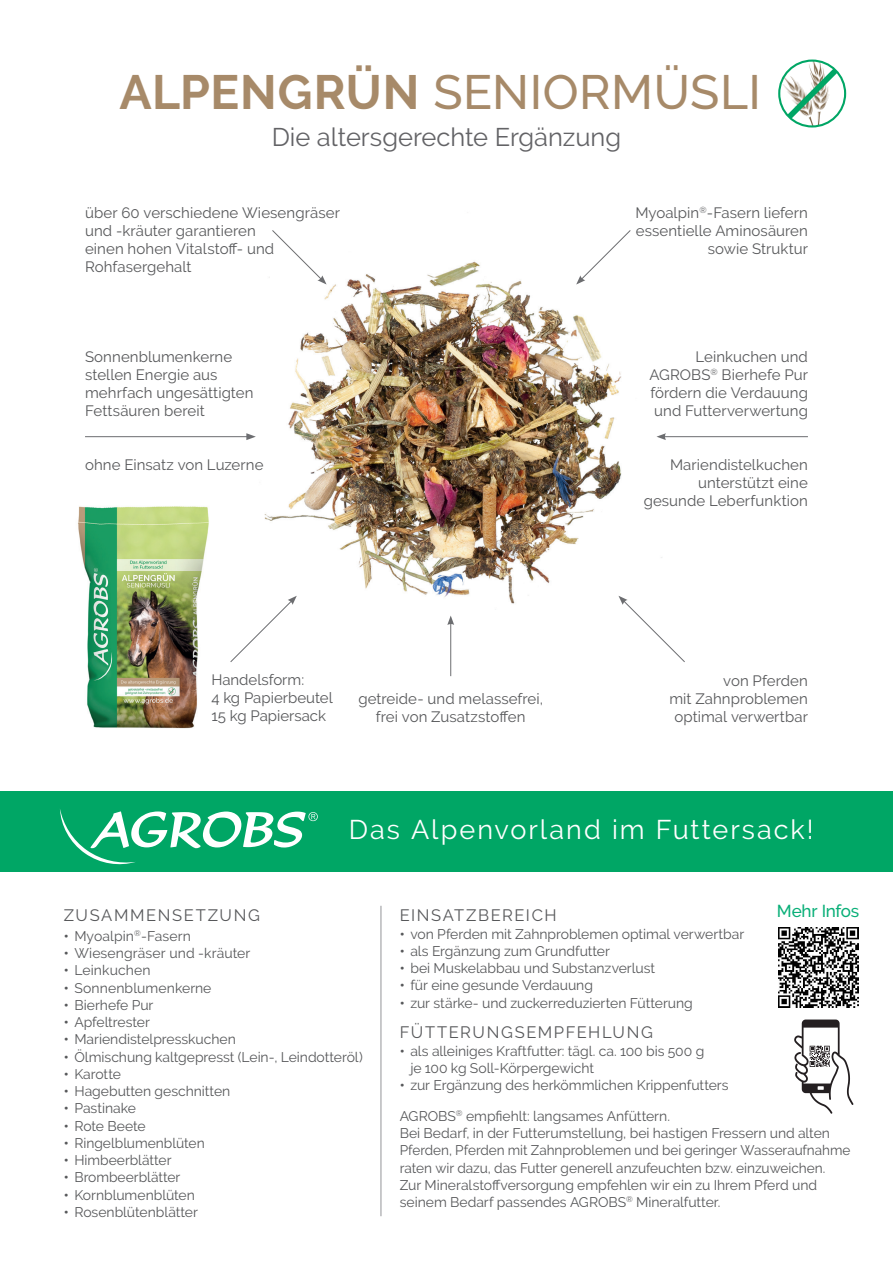
<style>
.page{position:relative;width:893px;height:1263px;background:#fff}
.page>*{position:absolute;margin:0;border:0;box-sizing:border-box;transform-origin:0 0}
.t1{font:500 48px "Raleway";letter-spacing:.01em;color:#a78a69}
.t2{font:27px "Raleway";letter-spacing:.075em;color:#fff}
.t3{font:25.5px "Raleway";color:#636366}
.t4{font:500 17.25px "Raleway";letter-spacing:-.015em;color:#09af78}
.t5{font:16.5px "Raleway";letter-spacing:.1em;color:#57585a}
.t6{font:15px "Raleway";letter-spacing:.005em;color:#57585a}
.t7{font:13.95px/17.2px "Raleway";color:#57585a}
.s1{font-weight:700}
</style>
<div class="page">
<div style="left:0;top:791px;width:893px;height:81px;background:#00a665"></div>
<svg style="left:60px;top:809px;width:258px;height:56px"></svg>
<hr style="left:381px;top:906px;width:1px;height:310px;background:#939598">
<img style="left:175px;top:261px;width:560px;height:416px">
<hr style="left:664px;top:436px;width:144px;height:1px;background:#6c6d70">
<svg style="left:656px;top:433px;width:10px;height:7px"></svg>
<hr style="left:450px;top:623px;width:1px;height:53px;background:#6c6d70">
<svg style="left:447px;top:615px;width:7px;height:10px"></svg>
<svg style="left:271px;top:230px;width:56px;height:54px"></svg>
<svg style="left:576px;top:230px;width:55px;height:54px"></svg>
<svg style="left:230px;top:596px;width:67px;height:67px"></svg>
<svg style="left:618px;top:596px;width:68px;height:67px"></svg>
<div style="left:778px;top:60px;width:68px;height:68px;border:2px solid #00a665;border-radius:50%"></div>
<svg style="left:781px;top:63px;width:62px;height:62px"></svg>
<img style="left:78px;top:493px;width:141px;height:236px">
<hr style="left:85px;top:436px;width:164px;height:1px;background:#6c6d70">
<svg style="left:246px;top:433px;width:10px;height:7px"></svg>
<img style="left:778px;top:927px;width:81px;height:81px">
<svg style="left:794px;top:1019px;width:59px;height:95px"></svg>
<p class="t1" style="left:119px;top:64px;width:643px"><span class="s1">ALPENGRÜN</span> SENIORMÜSLI</p>
<p class="t3" style="left:272px;top:123px;width:351px">Die altersgerechte Ergänzung</p>
<p class="t6" style="left:85px;top:204px;width:256px">über 60 verschiedene Wiesengräser</p>
<p class="t6" style="left:85px;top:222px;width:172px">und -kräuter garantieren</p>
<p class="t6" style="left:85px;top:240px;width:191px">einen hohen Vitalstoff- und</p>
<p class="t6" style="left:85px;top:258px;width:108px">Rohfasergehalt</p>
<p class="t6" style="left:85px;top:348px;width:149px">Sonnenblumenkerne</p>
<p class="t6" style="left:85px;top:366px;width:134px">stellen Energie aus</p>
<p class="t6" style="left:85px;top:384px;width:170px">mehrfach ungesättigten</p>
<p class="t6" style="left:85px;top:402px;width:121px">Fettsäuren bereit</p>
<p class="t6" style="left:85px;top:456px;width:180px">ohne Einsatz von Luzerne</p>
<p class="t6" style="left:635px;top:204px;width:174px">Myoalpin<sup>®</sup>-Fasern liefern</p>
<p class="t6" style="left:636px;top:222px;width:173px">essentielle Aminosäuren</p>
<p class="t6" style="left:708px;top:240px;width:102px">sowie Struktur</p>
<p class="t6" style="left:695px;top:348px;width:114px">Leinkuchen und</p>
<p class="t6" style="left:649px;top:366px;width:160px">AGROBS<sup>®</sup> Bierhefe Pur</p>
<p class="t6" style="left:650px;top:384px;width:159px">fördern die Verdauung</p>
<p class="t6" style="left:654px;top:402px;width:155px">und Futterverwertung</p>
<p class="t6" style="left:670px;top:456px;width:139px">Mariendistelkuchen</p>
<p class="t6" style="left:698px;top:474px;width:111px">unterstützt eine</p>
<p class="t6" style="left:644px;top:492px;width:166px">gesunde Leberfunktion</p>
<p class="t6" style="left:211px;top:671px;width:94px">Handelsform:</p>
<p class="t6" style="left:211px;top:689px;width:123px">4 kg Papierbeutel</p>
<p class="t6" style="left:211px;top:707px;width:116px">15 kg Papiersack</p>
<p class="t6" style="left:358px;top:690px;width:186px">getreide- und melassefrei,</p>
<p class="t6" style="left:376px;top:708px;width:151px">frei von Zusatzstoffen</p>
<p class="t6" style="left:723px;top:672px;width:86px">von Pferden</p>
<p class="t6" style="left:669px;top:690px;width:140px">mit Zahnproblemen</p>
<p class="t6" style="left:674px;top:708px;width:135px">optimal verwertbar</p>
<p class="t2" style="left:349px;top:814px;width:466px">Das Alpenvorland im Futtersack!</p>
<p class="t5" style="left:64px;top:906px;width:198px">ZUSAMMENSETZUNG</p>
<p class="t7" style="left:64px;top:927px;width:129px"><span class="s1">•</span> Myoalpin<sup>®</sup>-Fasern</p>
<p class="t7" style="left:64px;top:944px;width:188px"><span class="s1">•</span> Wiesengräser und -kräuter</p>
<p class="t7" style="left:64px;top:962px;width:88px"><span class="s1">•</span> Leinkuchen</p>
<p class="t7" style="left:64px;top:979px;width:149px"><span class="s1">•</span> Sonnenblumenkerne</p>
<p class="t7" style="left:64px;top:996px;width:91px"><span class="s1">•</span> Bierhefe Pur</p>
<p class="t7" style="left:64px;top:1013px;width:88px"><span class="s1">•</span> Apfeltrester</p>
<p class="t7" style="left:64px;top:1031px;width:174px"><span class="s1">•</span> Mariendistelpresskuchen</p>
<p class="t7" style="left:64px;top:1048px;width:300px"><span class="s1">•</span> Ölmischung kaltgepresst (Lein-, Leindotteröl)</p>
<p class="t7" style="left:64px;top:1065px;width:59px"><span class="s1">•</span> Karotte</p>
<p class="t7" style="left:64px;top:1082px;width:168px"><span class="s1">•</span> Hagebutten geschnitten</p>
<p class="t7" style="left:64px;top:1100px;width:74px"><span class="s1">•</span> Pastinake</p>
<p class="t7" style="left:64px;top:1117px;width:83px"><span class="s1">•</span> Rote Beete</p>
<p class="t7" style="left:64px;top:1134px;width:142px"><span class="s1">•</span> Ringelblumenblüten</p>
<p class="t7" style="left:64px;top:1151px;width:109px"><span class="s1">•</span> Himbeerblätter</p>
<p class="t7" style="left:64px;top:1169px;width:118px"><span class="s1">•</span> Brombeerblätter</p>
<p class="t7" style="left:64px;top:1186px;width:133px"><span class="s1">•</span> Kornblumenblüten</p>
<p class="t7" style="left:64px;top:1203px;width:136px"><span class="s1">•</span> Rosenblütenblätter</p>
<p class="t4" style="left:777px;top:901px;width:84px">Mehr Infos</p>
<p class="t5" style="left:400px;top:906px;width:159px">EINSATZBEREICH</p>
<p class="t7" style="left:400px;top:925px;width:346px"><span class="s1">•</span> von Pferden mit Zahnproblemen optimal verwertbar</p>
<p class="t7" style="left:400px;top:942px;width:212px"><span class="s1">•</span> als Ergänzung zum Grundfutter</p>
<p class="t7" style="left:400px;top:959px;width:257px"><span class="s1">•</span> bei Muskelabbau und Substanzverlust</p>
<p class="t7" style="left:400px;top:977px;width:195px"><span class="s1">•</span> für eine gesunde Verdauung</p>
<p class="t7" style="left:400px;top:994px;width:295px"><span class="s1">•</span> zur stärke- und zuckerreduzierten Fütterung</p>
<p class="t5" style="left:400px;top:1023px;width:255px">FÜTTERUNGSEMPFEHLUNG</p>
<p class="t7" style="left:400px;top:1042px;width:306px"><span class="s1">•</span> als alleiniges Kraftfutter: tägl. ca. 100 bis 500 g</p>
<p class="t7" style="left:410px;top:1059px;width:185px">je 100 kg Soll-Körpergewicht</p>
<p class="t7" style="left:400px;top:1076px;width:330px"><span class="s1">•</span> zur Ergänzung des herkömmlichen Krippenfutters</p>
<p class="t7" style="left:400px;top:1107px;width:272px">AGROBS<sup>®</sup> empfiehlt: langsames Anfüttern.</p>
<p class="t7" style="left:400px;top:1124px;width:452px">Bei Bedarf, in der Futterumstellung, bei hastigen Fressern und alten<br>Pferden, Pferden mit Zahnproblemen und bei geringer Wasseraufnahme raten wir dazu, das Futter generell anzufeuchten bzw. einzuweichen.</p>
<p class="t7" style="left:400px;top:1176px;width:419px">Zur Mineralstoffversorgung empfehlen wir ein zu Ihrem Pferd und</p>
<p class="t7" style="left:400px;top:1193px;width:322px">seinem Bedarf passendes AGROBS<sup>®</sup> Mineralfutter.</p>
</div>
